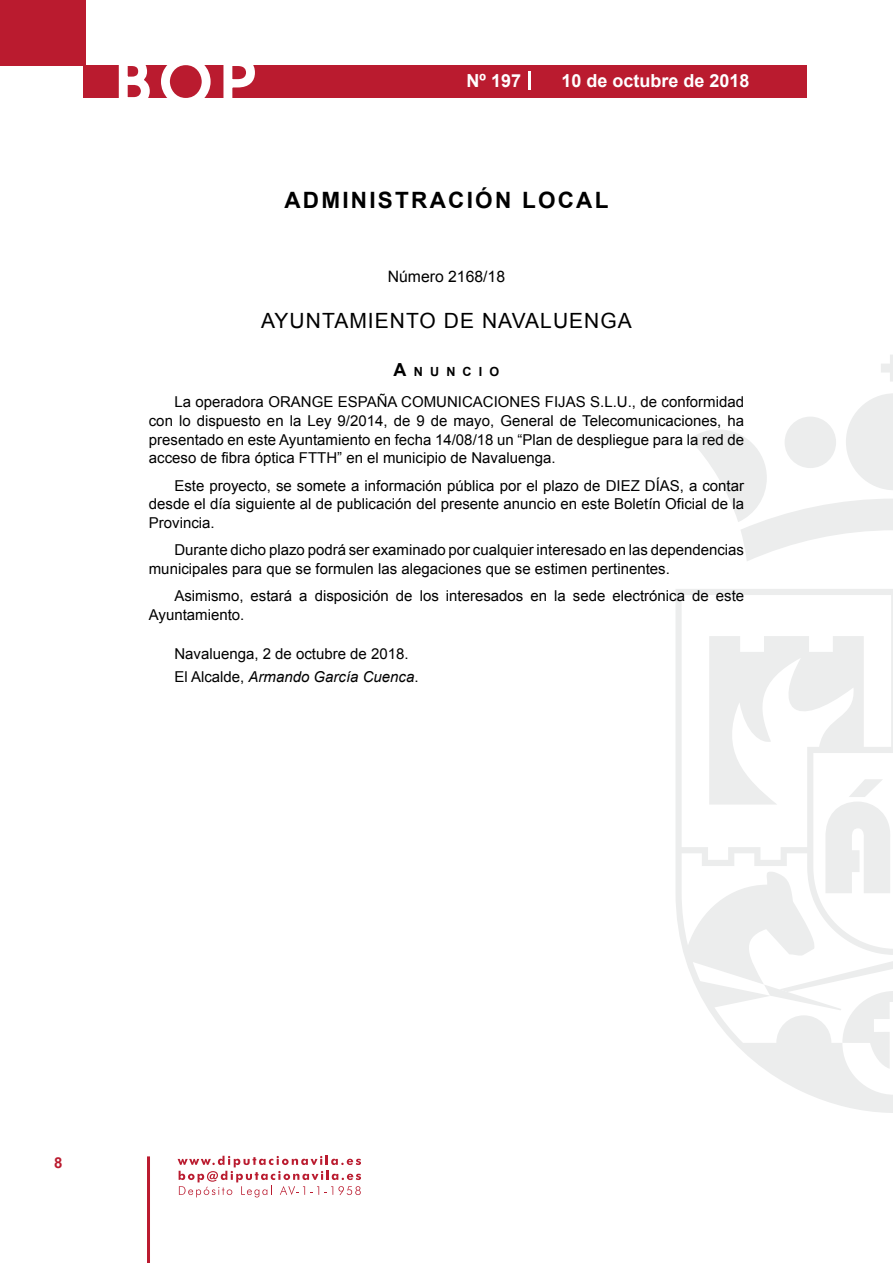
<style>
.page{position:relative;width:893px;height:1263px;background:#fff}
.page>*{position:absolute;margin:0;border:0;box-sizing:border-box;transform-origin:0 0}
.t1{font:500 61.5px "Avant Garde";color:#fff}
.t2{font:700 22.5px "Arial";letter-spacing:.1em;color:#000}
.t3{font:21px "Arial";letter-spacing:.05em;color:#000}
.t4{font:700 18px "Arial";color:#fff}
.t5{font:15.75px "Arial";color:#000}
.t6{font:15px/18.8px "Arial";color:#000}
.t7{font:700 15px "Arial";color:#ba1b2f}
.t8{font:700 12.6px "Arial";letter-spacing:.57em;color:#000}
.s1{font-size:18px}
.s2{font-style:italic}
</style>
<div class="page">
<svg style="left:178px;top:1156px;width:183px;height:41px"></svg>
<hr style="left:147px;top:1156px;width:3px;height:107px;background:#ba1b2f">
<div style="left:0;top:0;width:85px;height:66px;background:#ba1b2f"></div>
<div style="left:84px;top:65px;width:723px;height:33px;background:#ba1b2f"></div>
<svg style="left:118px;top:65px;width:32px;height:33px"></svg>
<svg style="left:161px;top:65px;width:50px;height:33px"></svg>
<svg style="left:223px;top:65px;width:32px;height:33px"></svg>
<svg style="left:529px;top:71px;width:2px;height:19px"></svg>
<svg style="left:881px;top:355px;width:12px;height:27px"></svg>
<svg style="left:690px;top:393px;width:203px;height:168px"></svg>
<svg style="left:676px;top:589px;width:217px;height:524px"></svg>
<svg style="left:764px;top:984px;width:129px;height:86px"></svg>
<svg style="left:825px;top:779px;width:66px;height:114px"></svg>
<h1 class="t1" style="left:115px;top:44px;width:141px">BOP</h1>
<p class="t4" style="left:467px;top:69px;width:56px">Nº 197</p>
<p class="t4" style="left:561px;top:69px;width:190px">10 de octubre de 2018</p>
<h2 class="t2" style="left:284px;top:185px;width:325px">ADMINISTRACIÓN LOCAL</h2>
<p class="t5" style="left:388px;top:266px;width:119px">Número 2168/18</p>
<h3 class="t3" style="left:261px;top:307px;width:372px">AYUNTAMIENTO DE NAVALUENGA</h3>
<p class="t8" style="left:394px;top:363px;width:107px"><span class="s1">A</span>NUNCIO</p>
<p class="t6" style="left:149px;top:392px;width:597px;text-align:justify;text-indent:26px">La operadora ORANGE ESPAÑA COMUNICACIONES FIJAS S.L.U., de conformidad con lo dispuesto en la Ley 9/2014, de 9 de mayo, General de Telecomunicaciones, ha presentado en este Ayuntamiento en fecha 14/08/18 un “Plan de despliegue para la red de acceso de fibra óptica FTTH” en el municipio de Navaluenga.</p>
<p class="t6" style="left:149px;top:476px;width:597px;text-align:justify;text-indent:26px">Este proyecto, se somete a información pública por el plazo de DIEZ DÍAS, a contar desde el día siguiente al de publicación del presente anuncio en este Boletín Oficial de la Provincia.</p>
<p class="t6" style="left:149px;top:541px;width:597px;text-indent:26px">Durante dicho plazo podrá ser examinado por cualquier interesado en las dependencias municipales para que se formulen las alegaciones que se estimen pertinentes.</p>
<p class="t6" style="left:149px;top:587px;width:597px;text-indent:26px">Asimismo, estará a disposición de los interesados en la sede electrónica de este<br>Ayuntamiento.</p>
<p class="t6" style="left:174px;top:643px;width:246px;line-height:22.2px">Navaluenga, 2 de octubre de 2018.<br>El Alcalde, <span class="s2">Armando García Cuenca</span>.</p>
<p class="t7" style="left:54px;top:1153px;width:10px">8</p>
</div>
